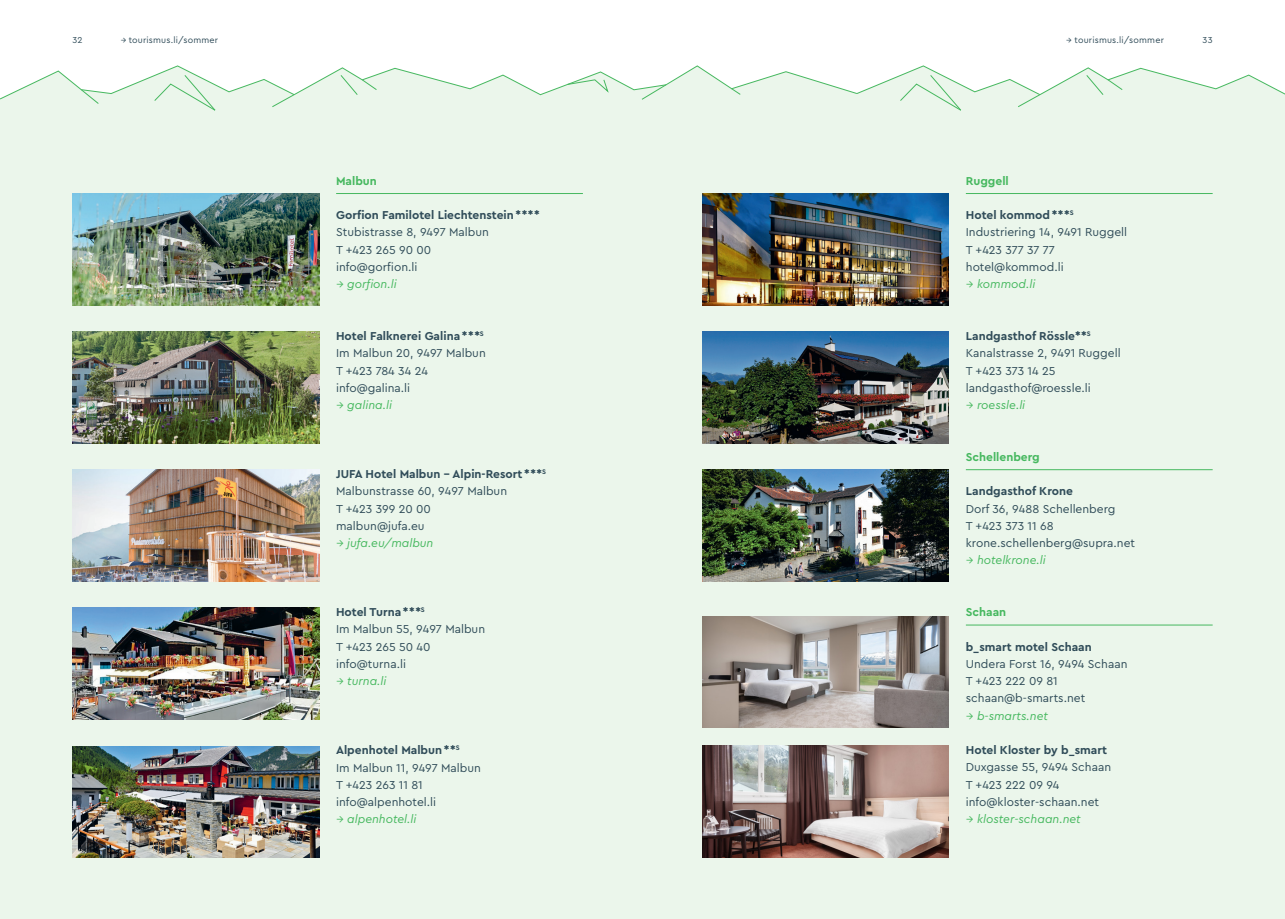
<style>
.page{position:relative;width:1285px;height:919px;background:#fff}
.page>*{position:absolute;margin:0;border:0;box-sizing:border-box;transform-origin:0 0}
.t1{font:12px/17.2px "Cera Pro";color:#304c59}
.t2{font:italic 12px "Cera Pro";color:#46b85f}
.t3{font:700 12px "Cera Pro";color:#304c59}
.t4{font:700 12px "Cera Pro";color:#46b85f}
.t5{font:9px "Cera Pro";letter-spacing:.02em;color:#304c59}
.s1{font-weight:700}
</style>
<div class="page">
<div style="left:0;top:111px;width:1284px;height:807px;background:#ebf6eb"></div>
<svg style="left:0;top:65px;width:1284px;height:46px"></svg>
<img style="left:702px;top:194px;width:246px;height:111px">
<img style="left:702px;top:470px;width:246px;height:111px">
<hr style="left:965px;top:469px;width:247px;height:1px;background:#46b85f">
<img style="left:702px;top:332px;width:246px;height:111px">
<hr style="left:965px;top:193px;width:247px;height:1px;background:#46b85f">
<img style="left:702px;top:616px;width:246px;height:111px">
<hr style="left:965px;top:624px;width:247px;height:1px;background:#46b85f">
<img style="left:702px;top:745px;width:246px;height:112px">
<img style="left:72px;top:332px;width:247px;height:111px">
<hr style="left:336px;top:193px;width:247px;height:1px;background:#46b85f">
<img style="left:72px;top:746px;width:247px;height:111px">
<img style="left:72px;top:608px;width:247px;height:111px">
<img style="left:72px;top:470px;width:247px;height:111px">
<img style="left:72px;top:194px;width:247px;height:111px">
<p class="t5" style="left:72px;top:34px;width:12px">32</p>
<p class="t5" style="left:121px;top:34px;width:99px">→ tourismus.li/sommer</p>
<p class="t5" style="left:1066px;top:34px;width:99px">→ tourismus.li/sommer</p>
<p class="t5" style="left:1202px;top:34px;width:12px">33</p>
<p class="t4" style="left:336px;top:173px;width:42px">Malbun</p>
<p class="t3" style="left:336px;top:207px;width:205px">Gorfion Familotel Liechtenstein ****</p>
<p class="t1" style="left:336px;top:223px;width:154px">Stubistrasse 8, 9497 Malbun<br>T +423 265 90 00 info@gorfion.li</p>
<p class="t2" style="left:336px;top:276px;width:62px">→ gorfion.li</p>
<p class="t1" style="left:336px;top:327px;width:151px"><span class="s1">Hotel Falknerei Galina ***</span><sup>S<br></sup>Im Malbun 20, 9497 Malbun<br>T +423 784 34 24 info@galina.li</p>
<p class="t2" style="left:336px;top:397px;width:57px">→ galina.li</p>
<p class="t1" style="left:336px;top:465px;width:211px"><span class="s1">JUFA Hotel Malbun – Alpin-Resort ***</span><sup>S<br></sup>Malbunstrasse 60, 9497 Malbun<br>T +423 399 20 00<br>malbun@jufa.eu</p>
<p class="t2" style="left:336px;top:535px;width:99px">→ jufa.eu/malbun</p>
<p class="t1" style="left:336px;top:603px;width:150px"><span class="s1">Hotel Turna ***</span><sup>S<br></sup>Im Malbun 55, 9497 Malbun<br>T +423 265 50 40 info@turna.li</p>
<p class="t2" style="left:336px;top:673px;width:52px">→ turna.li</p>
<p class="t1" style="left:336px;top:741px;width:146px"><span class="s1">Alpenhotel Malbun **</span><sup>S<br></sup>Im Malbun 11, 9497 Malbun<br>T +423 263 11 81 info@alpenhotel.li</p>
<p class="t2" style="left:336px;top:811px;width:82px">→ alpenhotel.li</p>
<p class="t4" style="left:965px;top:173px;width:44px">Ruggell</p>
<p class="t1" style="left:965px;top:206px;width:163px"><span class="s1">Hotel kommod ***</span><sup>S<br></sup>Industriering 14, 9491 Ruggell<br>T +423 377 37 77 hotel@kommod.li</p>
<p class="t2" style="left:965px;top:276px;width:71px">→ kommod.li</p>
<p class="t1" style="left:965px;top:327px;width:156px"><span class="s1">Landgasthof Rössle**</span><sup>S<br></sup>Kanalstrasse 2, 9491 Ruggell<br>T +423 373 14 25 landgasthof@roessle.li</p>
<p class="t2" style="left:965px;top:397px;width:61px">→ roessle.li</p>
<p class="t4" style="left:965px;top:449px;width:75px">Schellenberg</p>
<p class="t3" style="left:965px;top:483px;width:109px">Landgasthof Krone</p>
<p class="t1" style="left:965px;top:499px;width:171px">Dorf 36, 9488 Schellenberg<br>T +423 373 11 68 krone.schellenberg@supra.net</p>
<p class="t2" style="left:965px;top:552px;width:81px">→ hotelkrone.li</p>
<p class="t4" style="left:965px;top:604px;width:42px">Schaan</p>
<p class="t3" style="left:965px;top:638px;width:127px">b_smart motel Schaan</p>
<p class="t1" style="left:965px;top:654px;width:163px">Undera Forst 16, 9494 Schaan<br>T +423 222 09 81 schaan@b-smarts.net</p>
<p class="t2" style="left:965px;top:707px;width:84px">→ b-smarts.net</p>
<p class="t3" style="left:965px;top:742px;width:143px">Hotel Kloster by b_smart</p>
<p class="t1" style="left:965px;top:758px;width:147px">Duxgasse 55, 9494 Schaan<br>T +423 222 09 94 info@kloster-schaan.net</p>
<p class="t2" style="left:965px;top:811px;width:116px">→ kloster-schaan.net</p>
</div>
